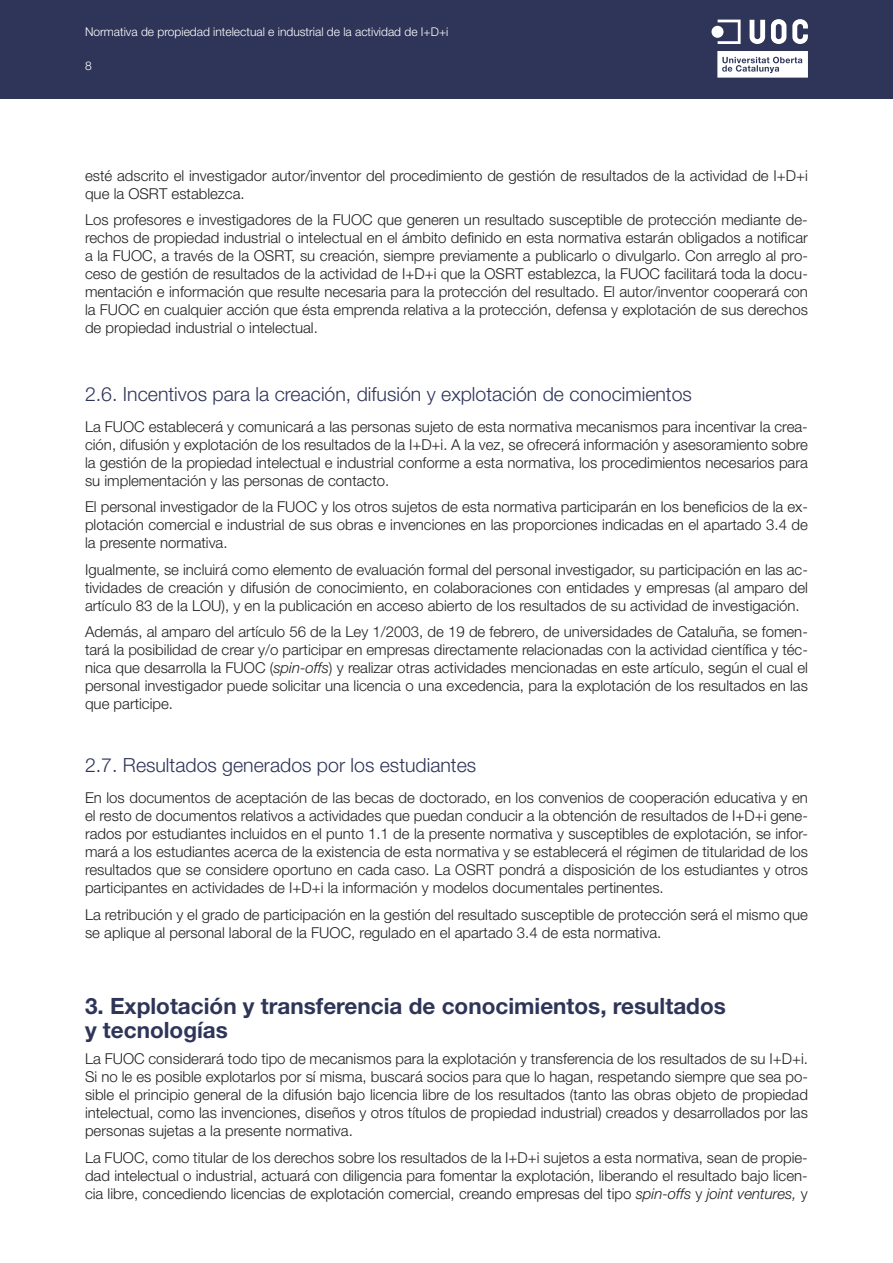
<style>
.page{position:relative;width:893px;height:1263px;background:#fff}
.page>*{position:absolute;margin:0;border:0;box-sizing:border-box;transform-origin:0 0}
.t1{font:700 22.5px/24px "Helvetica Neue LT Std";color:#2f3558}
.t2{font:300 19.5px "Helvetica Neue LT Std";color:#2f3558}
.t3{font:300 15px/18px "Helvetica Neue LT Std";color:#231f20;text-align:justify}
.t4{font:300 12px "Helvetica Neue LT Std";color:#fff}
.s1{font-style:italic}
</style>
<div class="page">
<div style="left:0;top:0;width:893px;height:99px;background:#2f3558"></div>
<svg style="left:717px;top:51px;width:91px;height:27px"></svg>
<svg style="left:750px;top:20px;width:15px;height:24px"></svg>
<svg style="left:771px;top:19px;width:15px;height:25px"></svg>
<svg style="left:792px;top:19px;width:16px;height:25px"></svg>
<div style="left:711px;top:26px;width:12px;height:12px;background:#fff;border-radius:50%"></div>
<svg style="left:718px;top:20px;width:23px;height:24px"></svg>
<p class="t4" style="left:85px;top:25px;width:365px">Normativa de propiedad intelectual e industrial de la actividad de I+D+i</p>
<p class="t4" style="left:85px;top:58px;width:8px">8</p>
<p class="t3" style="left:85px;top:166px;width:724px">esté adscrito el investigador autor/inventor del procedimiento de gestión de resultados de la actividad de I+D+i que la OSRT establezca.</p>
<p class="t3" style="left:85px;top:211px;width:724px">Los profesores e investigadores de la FUOC que generen un resultado susceptible de protección mediante de&shy;rechos de propiedad industrial o intelectual en el ámbito definido en esta normativa estarán obligados a notificar a la FUOC, a través de la OSRT, su creación, siempre previamente a publicarlo o divulgarlo. Con arreglo al pro&shy;ceso de gestión de resultados de la actividad de I+D+i que la OSRT establezca, la FUOC facilitará toda la docu&shy;mentación e información que resulte necesaria para la protección del resultado. El autor/inventor cooperará con la FUOC en cualquier acción que ésta emprenda relativa a la protección, defensa y explotación de sus derechos de propiedad industrial o intelectual.</p>
<h2 class="t2" style="left:85px;top:382px;width:608px">2. 6. Incentivos para la creación, difusión y explotación de conocimientos</h2>
<p class="t3" style="left:85px;top:417px;width:724px">La FUOC establecerá y comunicará a las personas sujeto de esta normativa mecanismos para incentivar la crea&shy;ción, difusión y explotación de los resultados de la I+D+i. A la vez, se ofrecerá información y asesoramiento sobre la gestión de la propiedad intelectual e industrial conforme a esta normativa, los procedimientos necesarios para su implementación y las personas de contacto.</p>
<p class="t3" style="left:85px;top:497px;width:724px">El personal investigador de la FUOC y los otros sujetos de esta normativa participarán en los beneficios de la ex&shy;plotación comercial e industrial de sus obras e invenciones en las proporciones indicadas en el apartado 3. 4 de la presente normativa.</p>
<p class="t3" style="left:85px;top:560px;width:724px">Igualmente, se incluirá como elemento de evaluación formal del personal investigador, su participación en las ac&shy;tividades de creación y difusión de conocimiento, en colaboraciones con entidades y empresas (al amparo del artículo 83 de la LOU), y en la publicación en acceso abierto de los resultados de su actividad de investigación.</p>
<p class="t3" style="left:85px;top:622px;width:724px">Además, al amparo del artículo 56 de la Ley 1/2003, de 19 de febrero, de universidades de Cataluña, se fomen&shy;tará la posibilidad de crear y/o participar en empresas directamente relacionadas con la actividad científica y téc&shy;nica que desarrolla la FUOC (<span class="s1">spin-offs</span>) y realizar otras actividades mencionadas en este artículo, según el cual el personal investigador puede solicitar una licencia o una excedencia, para la explotación de los resultados en las que participe.</p>
<h2 class="t2" style="left:85px;top:753px;width:393px">2. 7. Resultados generados por los estudiantes</h2>
<p class="t3" style="left:85px;top:788px;width:724px">En los documentos de aceptación de las becas de doctorado, en los convenios de cooperación educativa y en el resto de documentos relativos a actividades que puedan conducir a la obtención de resultados de I+D+i gene&shy;rados por estudiantes incluidos en el punto 1. 1 de la presente normativa y susceptibles de explotación, se infor&shy;mará a los estudiantes acerca de la existencia de esta normativa y se establecerá el régimen de titularidad de los resultados que se considere oportuno en cada caso. La OSRT pondrá a disposición de los estudiantes y otros participantes en actividades de I+D+i la información y modelos documentales pertinentes.</p>
<p class="t3" style="left:85px;top:905px;width:724px">La retribución y el grado de participación en la gestión del resultado susceptible de protección será el mismo que se aplique al personal laboral de la FUOC, regulado en el apartado 3. 4 de esta normativa.</p>
<h1 class="t1" style="left:85px;top:993px;width:642px">3. Explotación y transferencia de conocimientos, resultados y tecnologías</h1>
<p class="t3" style="left:85px;top:1049px;width:724px;text-align:left">La FUOC considerará todo tipo de mecanismos para la explotación y transferencia de los resultados de su I+D+i.<br>Si no le es posible explotarlos por sí misma, buscará socios para que lo hagan, respetando siempre que sea po&shy;sible el principio general de la difusión bajo licencia libre de los resultados (tanto las obras objeto de propiedad intelectual, como las invenciones, diseños y otros títulos de propiedad industrial) creados y desarrollados por las personas sujetas a la presente normativa.</p>
<p class="t3" style="left:85px;top:1148px;width:724px">La FUOC, como titular de los derechos sobre los resultados de la I+D+i sujetos a esta normativa, sean de propie&shy;dad intelectual o industrial, actuará con diligencia para fomentar la explotación, liberando el resultado bajo licen&shy;cia libre, concediendo licencias de explotación comercial, creando empresas del tipo <span class="s1">spin-offs</span> y <span class="s1">joint ventures,</span> y</p>
</div>
